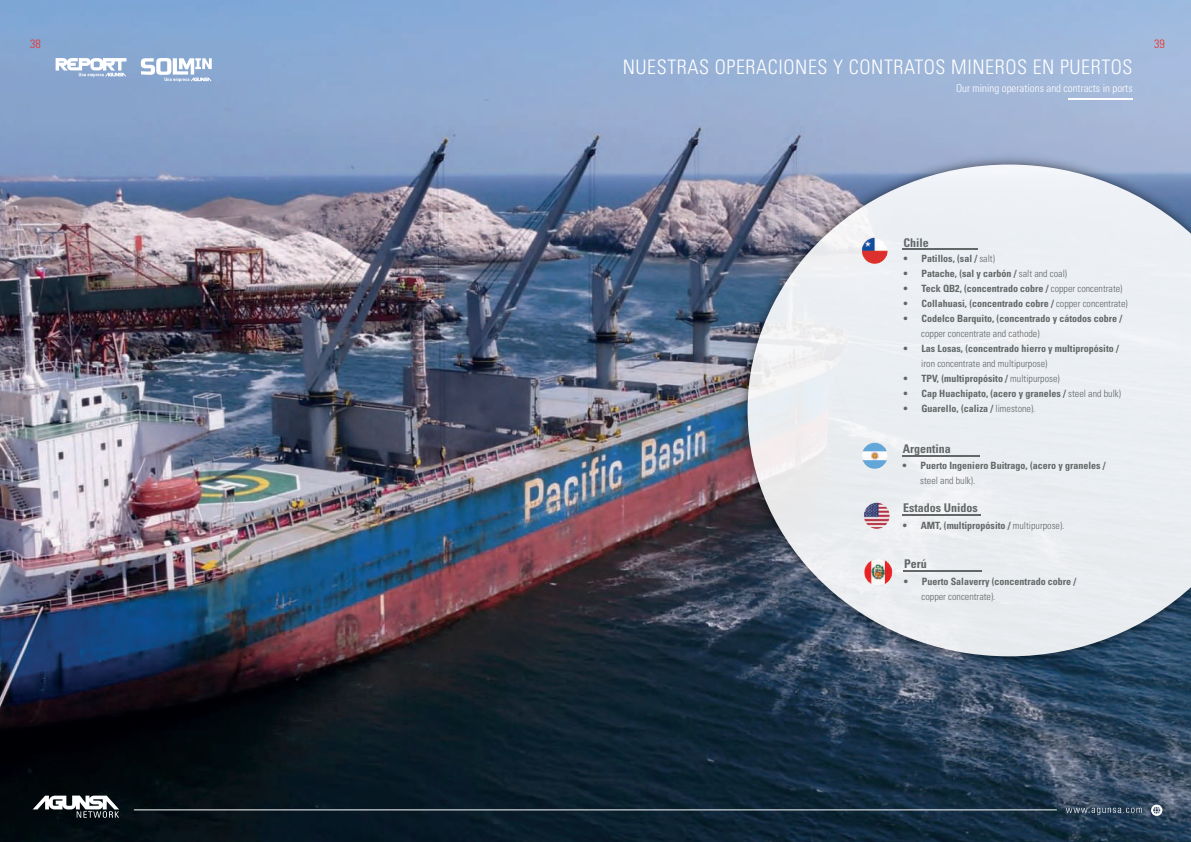
<style>
.page{position:relative;width:1191px;height:842px;background:#fff}
.page>*{position:absolute;margin:0;border:0;box-sizing:border-box;transform-origin:0 0}
.t1{font:300 condensed 20px "Univers";letter-spacing:.03em;color:#fff}
.t2{font:700 condensed 12px "Univers";color:#626767}
.t3{font:300 condensed 12px "Univers";color:#ee2e2b}
.t4{font:300 condensed 11px "Univers";color:#fff}
.t5{font:700 condensed 10px "Univers";color:#626767}
.t6{font:300 condensed 10px "Univers";color:#626767}
.s1{font-weight:300}
</style>
<div class="page">
<img style="left:0;top:0;width:1191px;height:842px">
<img style="left:732px;top:149px;width:459px;height:522px">
<svg style="left:747px;top:165px;width:444px;height:491px;background:#d3d8df"></svg>
<hr style="left:1068px;top:98px;width:64px;height:1px;background:#fff">
<hr style="left:902px;top:249px;width:75px;height:1px;background:#626767">
<img style="left:857px;top:237px;width:32px;height:29px">
<img style="left:859px;top:502px;width:32px;height:28px">
<hr style="left:902px;top:514px;width:78px;height:1px;background:#626767">
<hr style="left:903px;top:570px;width:78px;height:1px;background:#626767">
<img style="left:862px;top:557px;width:33px;height:31px">
<img style="left:857px;top:441px;width:32px;height:29px">
<hr style="left:902px;top:455px;width:77px;height:1px;background:#626767">
<svg style="left:56px;top:58px;width:70px;height:19px"></svg>
<svg style="left:141px;top:58px;width:71px;height:24px"></svg>
<hr style="left:134px;top:809px;width:922px;height:1px;background:#fff">
<svg style="left:1066px;top:808px;width:76px;height:7px"></svg>
<svg style="left:1151px;top:804px;width:11px;height:12px"></svg>
<svg style="left:33px;top:795px;width:86px;height:23px"></svg>
<p class="t3" style="left:30px;top:36px;width:12px">38</p>
<p class="t3" style="left:1154px;top:36px;width:12px">39</p>
<h1 class="t1" style="left:623px;top:55px;width:511px">NUESTRAS OPERACIONES Y CONTRATOS MINEROS EN PUERTOS</h1>
<p class="t4" style="left:956px;top:81px;width:178px">Our mining operations and contracts in ports</p>
<p class="t2" style="left:903px;top:236px;width:27px">Chile</p>
<p class="t5" style="left:903px;top:253px;width:93px">• Patillos, (sal / <span class="s1">salt)</span></p>
<p class="t5" style="left:903px;top:268px;width:165px">• Patache, (sal y carbón / <span class="s1">salt and coal)</span></p>
<p class="t5" style="left:903px;top:283px;width:220px">• Teck QB2, (concentrado cobre / <span class="s1">copper concentrate)</span></p>
<p class="t5" style="left:903px;top:298px;width:226px">• Collahuasi, (concentrado cobre / <span class="s1">copper concentrate)</span></p>
<p class="t5" style="left:903px;top:313px;width:220px">• Codelco Barquito, (concentrado y cátodos cobre /</p>
<p class="t6" style="left:921px;top:328px;width:120px">copper concentrate and cathode)</p>
<p class="t5" style="left:903px;top:343px;width:217px">• Las Losas, (concentrado hierro y multipropósito /</p>
<p class="t6" style="left:921px;top:358px;width:128px">iron concentrate and multipurpose)</p>
<p class="t5" style="left:903px;top:373px;width:158px">• TPV, (multipropósito / <span class="s1">multipurpose)</span></p>
<p class="t5" style="left:903px;top:388px;width:219px">• Cap Huachipato, (acero y graneles / <span class="s1">steel and bulk)</span></p>
<p class="t5" style="left:903px;top:403px;width:133px">• Guarello, (caliza / <span class="s1">limestone).</span></p>
<p class="t2" style="left:902px;top:441px;width:49px">Argentina</p>
<p class="t5" style="left:902px;top:460px;width:204px">• Puerto Ingeniero Buitrago, (acero y graneles /</p>
<p class="t6" style="left:920px;top:475px;width:56px">steel and bulk).</p>
<p class="t2" style="left:903px;top:500px;width:76px">Estados Unidos</p>
<p class="t5" style="left:902px;top:520px;width:163px">• AMT, (multipropósito / <span class="s1">multipurpose).</span></p>
<p class="t2" style="left:904px;top:556px;width:24px">Perú</p>
<p class="t5" style="left:903px;top:576px;width:174px">• Puerto Salaverry (concentrado cobre /</p>
<p class="t6" style="left:921px;top:591px;width:75px">copper concentrate).</p>
</div>
